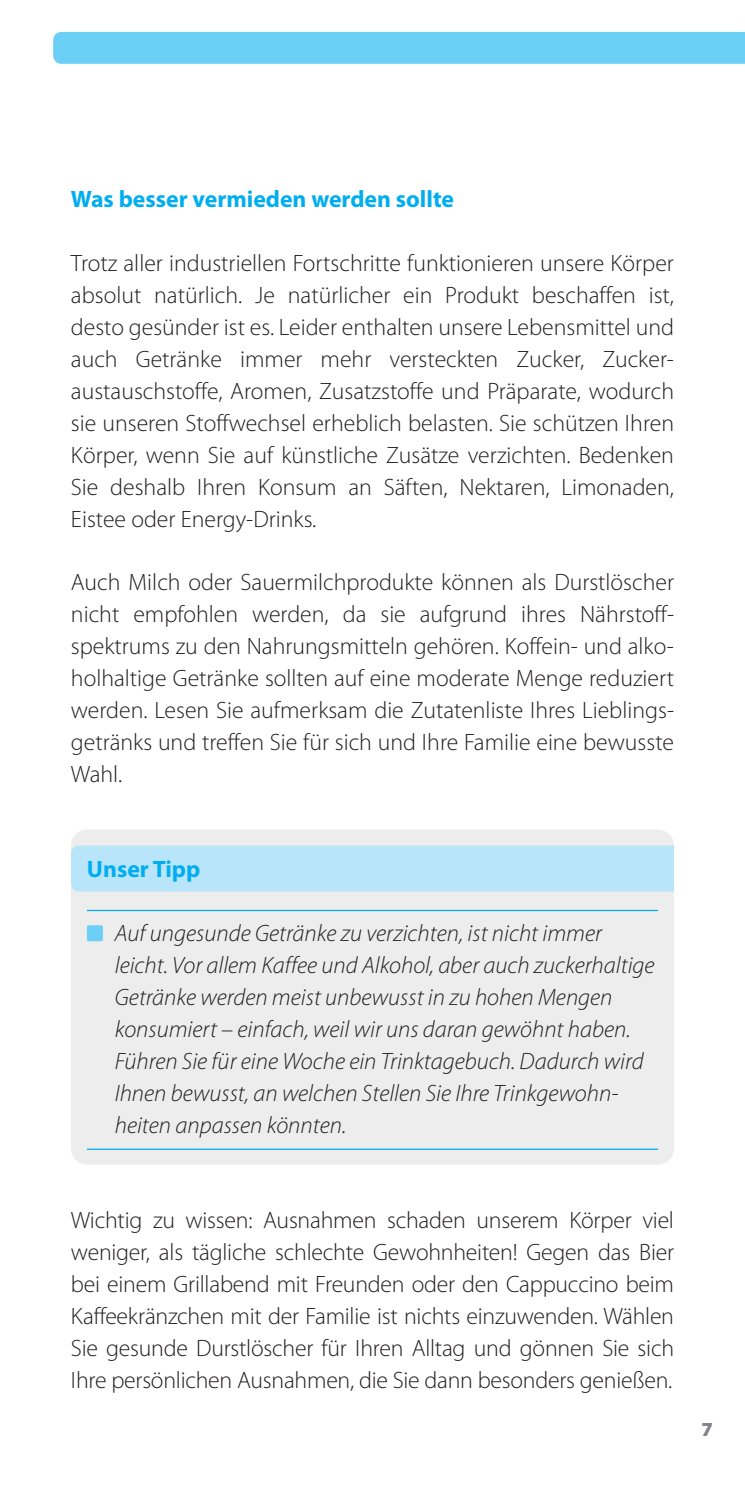
<style>
.page{position:relative;width:745px;height:1489px;background:#fff}
.page>*{position:absolute;margin:0;border:0;box-sizing:border-box;transform-origin:0 0}
.t1{font:300 23.75px/32px "Myriad Pro";color:#231f20;text-align:justify}
.t2{font:italic 300 23.75px/32px "Myriad Pro";color:#231f20}
.t3{font:700 23.75px "Myriad Pro";color:#00aeef}
.t4{font:900 20px "Myriad Pro";color:#808285}
</style>
<div class="page">
<div style="left:53px;top:32px;width:691px;height:32px;background:#6bcff6"></div>
<div style="left:71px;top:829px;width:602px;height:335px;background:#ecedec;border-radius:16px"></div>
<div style="left:71px;top:845px;width:602px;height:46px;background:#b9e5fa"></div>
<hr style="left:87px;top:909px;width:570px;height:2px;background:#00aeef">
<hr style="left:87px;top:1148px;width:570px;height:1px;background:#00aeef">
<div style="left:87px;top:925px;width:16px;height:16px;background:#6bcff6;border-radius:2px"></div>
<p class="t3" style="left:71px;top:186px;width:384px">Was besser vermieden werden sollte</p>
<p class="t1" style="left:71px;top:248px;width:604px">Trotz aller industriellen Fortschritte funktionieren unsere Körper absolut natürlich. Je natürlicher ein Produkt beschaffen ist, desto gesünder ist es. Leider enthalten unsere Lebensmittel und auch Getränke immer mehr versteckten Zucker, Zucker&shy;austauschstoffe, Aromen, Zusatzstoffe und Präparate, wodurch sie unseren Stoffwechsel erheblich belasten. Sie schützen Ihren Körper, wenn Sie auf künstliche Zusätze verzichten. Bedenken Sie deshalb Ihren Konsum an Säften, Nektaren, Limonaden, Eistee oder Energy-Drinks.</p>
<p class="t1" style="left:71px;top:566px;width:604px">Auch Milch oder Sauermilchprodukte können als Durstlöscher nicht empfohlen werden, da sie aufgrund ihres Nährstoff&shy;spektrums zu den Nahrungsmitteln gehören. Koffein- und alko&shy;holhaltige Getränke sollten auf eine moderate Menge reduziert werden. Lesen Sie aufmerksam die Zutatenliste Ihres Lieblings&shy;getränks und treffen Sie für sich und Ihre Familie eine bewusste Wahl.</p>
<p class="t3" style="left:87px;top:856px;width:115px">Unser Tipp</p>
<p class="t2" style="left:115px;top:917px;width:541px">Auf ungesunde Getränke zu verzichten, ist nicht immer leicht. Vor allem Kaffee und Alkohol, aber auch zuckerhaltige Getränke werden meist unbewusst in zu hohen Mengen konsumiert – einfach, weil wir uns daran gewöhnt haben.<br>Führen Sie für eine Woche ein Trinktagebuch. Dadurch wird Ihnen bewusst, an welchen Stellen Sie Ihre Trinkgewohn&shy;heiten anpassen könnten.</p>
<p class="t1" style="left:71px;top:1204px;width:604px">Wichtig zu wissen: Ausnahmen schaden unserem Körper viel weniger, als tägliche schlechte Gewohnheiten! Gegen das Bier bei einem Grillabend mit Freunden oder den Cappuccino beim Kaffeekränzchen mit der Familie ist nichts einzuwenden. Wählen Sie gesunde Durstlöscher für Ihren Alltag und gönnen Sie sich Ihre persönlichen Ausnahmen, die Sie dann besonders genießen.</p>
<p class="t4" style="left:701px;top:1417px;width:13px">7</p>
</div>
